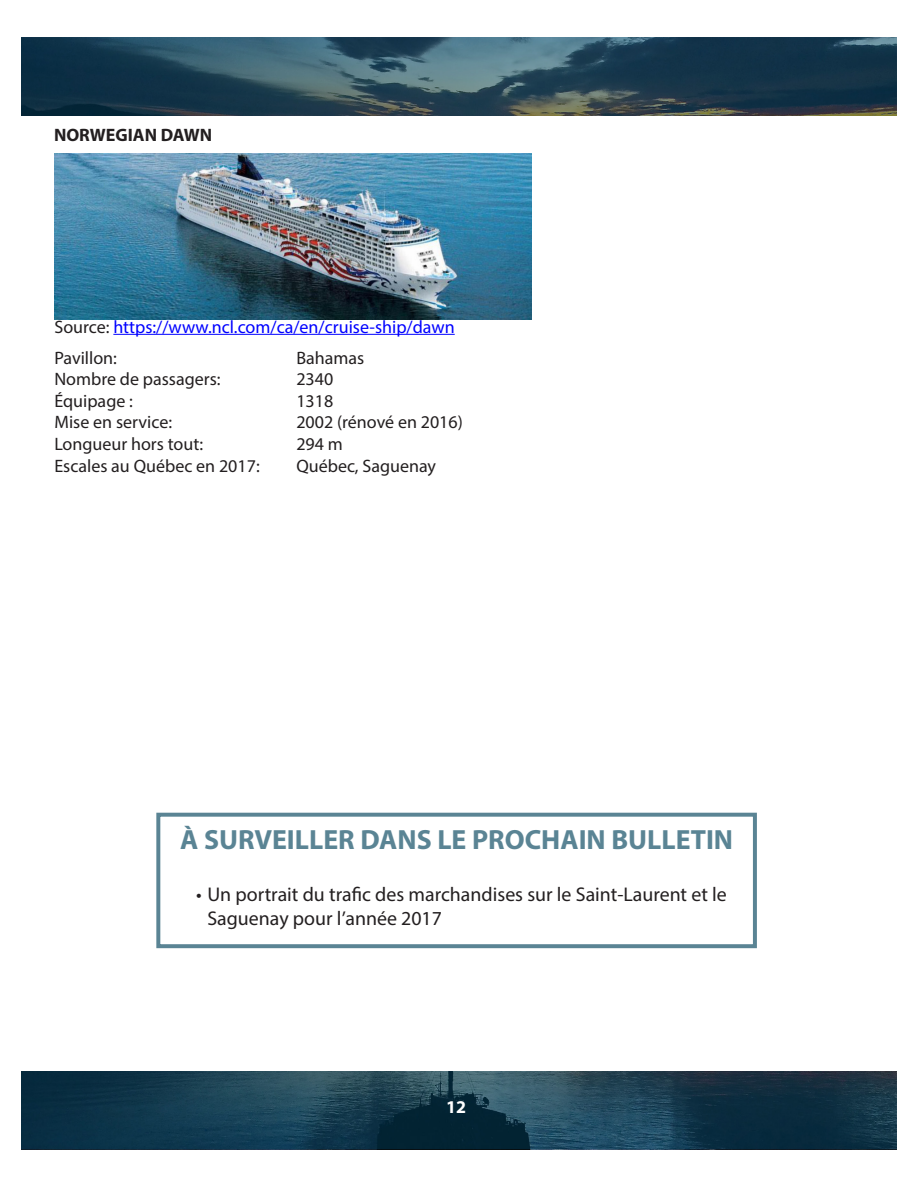
<style>
.page{position:relative;width:918px;height:1188px;background:#fff}
.page>*{position:absolute;margin:0;border:0;box-sizing:border-box;transform-origin:0 0}
.t1{font:700 27.9px "Myriad Pro";color:#5a8494}
.t2{font:19.95px/23.9px "Myriad Pro";color:#231f20}
.t3{font:18px "Myriad Pro";color:#231f20}
.t4{font:18px "Myriad Pro";color:#00f}
.t5{font:700 18px "Myriad Pro";color:#231f20}
.t6{font:700 18px "Myriad Pro";color:#fff}
.s1{color:#231f20}
</style>
<div class="page">
<img style="left:22px;top:1071px;width:874px;height:78px">
<img style="left:22px;top:38px;width:874px;height:78px">
<div style="left:156px;top:813px;width:601px;height:135px;border:4px solid #5a8494"></div>
<img style="left:54px;top:153px;width:477px;height:166px">
<hr style="left:113px;top:334px;width:342px;height:1px;background:#00f">
<p class="t5" style="left:54px;top:123px;width:160px">NORWEGIAN DAWN</p>
<p class="t4" style="left:54px;top:315px;width:402px"><span class="s1">Source:</span> https://www.ncl.com/ca/en/cruise-ship/dawn</p>
<p class="t3" style="left:54px;top:346px;width:64px">Pavillon:</p>
<p class="t3" style="left:54px;top:368px;width:168px">Nombre de passagers:</p>
<p class="t3" style="left:54px;top:390px;width:80px">Équipage :</p>
<p class="t3" style="left:54px;top:411px;width:119px">Mise en service:</p>
<p class="t3" style="left:54px;top:433px;width:150px">Longueur hors tout:</p>
<p class="t3" style="left:54px;top:454px;width:207px">Escales au Québec en 2017:</p>
<p class="t3" style="left:296px;top:346px;width:69px">Bahamas</p>
<p class="t3" style="left:296px;top:368px;width:38px">2340</p>
<p class="t3" style="left:296px;top:390px;width:38px">1318</p>
<p class="t3" style="left:296px;top:411px;width:168px">2002 (rénové en 2016)</p>
<p class="t3" style="left:296px;top:433px;width:48px">294 m</p>
<p class="t3" style="left:296px;top:454px;width:141px">Québec, Saguenay</p>
<p class="t1" style="left:180px;top:821px;width:555px">À SURVEILLER DANS LE PROCHAIN BULLETIN</p>
<p class="t2" style="left:207px;top:882px;width:521px;text-indent:-11px">• Un portrait du trafic des marchandises sur le Saint-Laurent et le<br>Saguenay pour l’année 2017</p>
<p class="t6" style="left:446px;top:1096px;width:21px">12</p>
</div>
